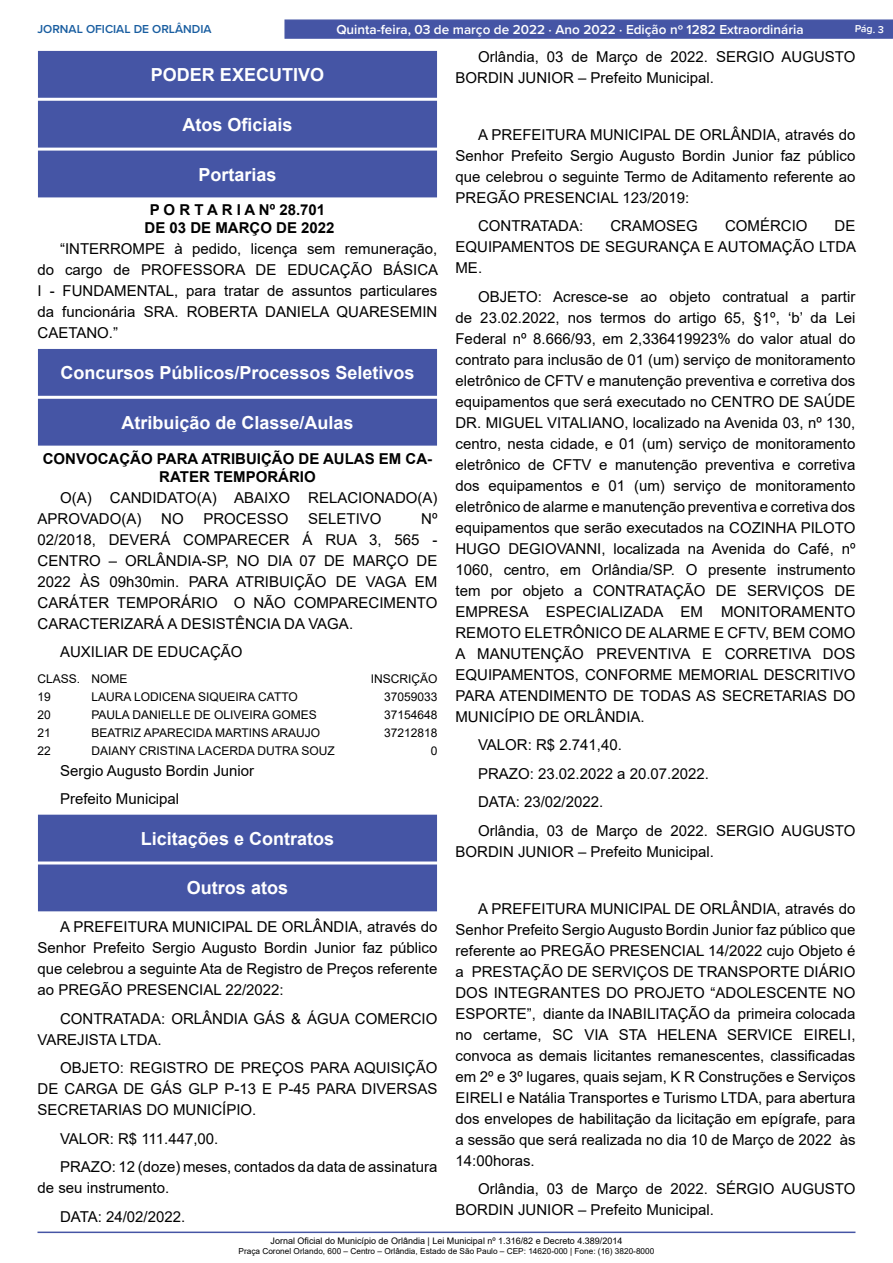
<style>
.page{position:relative;width:893px;height:1263px;background:#fff}
.page>*{position:absolute;margin:0;border:0;box-sizing:border-box;transform-origin:0 0}
.t1{font:700 18px "Arial";color:#fff}
._2_-_Corpo{font:15px/21px "Arial";color:#000;text-align:justify}
._1_-_Cabeçalho{font:700 15px/18px "Arial";color:#000;text-align:center}
.t2{font:600 13.5px "Proxima Nova";color:#fff}
._5_-_TABELA_CONCURSO{font:12px "Arial";color:#000}
.t3{font:600 12px "Proxima Nova";color:#185da0}
.t4{font:600 10.5px "Proxima Nova";color:#fff}
.t5{font:9px "Arial";color:#000}
.t6{font:8.25px "Arial";color:#000}
</style>
<div class="page">
<hr style="left:38px;top:1231px;width:817px;height:2px;background:#4555a5">
<div style="left:284px;top:19px;width:609px;height:20px;background:#4555a5;border:1px solid #4555a5"></div>
<div style="left:39px;top:51px;width:397px;height:46px;background:#4555a5"></div>
<div style="left:38px;top:51px;width:399px;height:47px;border:1px solid #4555a5"></div>
<div style="left:39px;top:101px;width:397px;height:46px;background:#4555a5"></div>
<div style="left:38px;top:101px;width:399px;height:47px;border:1px solid #4555a5"></div>
<div style="left:39px;top:151px;width:397px;height:46px;background:#4555a5"></div>
<div style="left:39px;top:349px;width:397px;height:46px;background:#4555a5"></div>
<div style="left:38px;top:349px;width:399px;height:47px;border:1px solid #4555a5"></div>
<div style="left:39px;top:399px;width:397px;height:46px;background:#4555a5"></div>
<div style="left:38px;top:399px;width:399px;height:47px;border:1px solid #4555a5"></div>
<div style="left:39px;top:815px;width:397px;height:46px;background:#4555a5"></div>
<div style="left:39px;top:865px;width:397px;height:46px;background:#4555a5"></div>
<div style="left:38px;top:864px;width:399px;height:47px;border:1px solid #4555a5"></div>
<p class="t3" style="left:38px;top:20px;width:176px">JORNAL OFICIAL DE ORLÂNDIA</p>
<p class="t2" style="left:336px;top:19px;width:469px">Quinta-feira, 03 de março de 2022 ⋅ Ano 2022 ⋅ Edição nº 1282 Extraordinária</p>
<p class="t4" style="left:855px;top:21px;width:31px;rotate:2deg">Pág. 3</p>
<p class="t1" style="left:151px;top:62px;width:175px">PODER EXECUTIVO</p>
<p class="t1" style="left:182px;top:112px;width:112px">Atos Oficiais</p>
<p class="t1" style="left:198px;top:162px;width:80px">Portarias</p>
<p class="_1_-_Cabeçalho" style="left:150px;top:201px;width:177px">P O R T A R I A Nº 28.701</p>
<p class="_1_-_Cabeçalho" style="left:145px;top:219px;width:192px">DE 03 DE MARÇO DE 2022</p>
<p class="_2_-_Corpo" style="left:38px;top:239px;width:402px;text-indent:22px">“INTERROMPE à pedido, licença sem remuneração, do cargo de PROFESSORA DE EDUCAÇÃO BÁSICA I - FUNDAMENTAL, para tratar de assuntos particulares da funcionária SRA. ROBERTA DANIELA QUARESEMIN CAETANO.”</p>
<p class="t1" style="left:60px;top:360px;width:356px">Concursos Públicos/Processos Seletivos</p>
<p class="t1" style="left:121px;top:410px;width:234px">Atribuição de Classe/Aulas</p>
<p class="_1_-_Cabeçalho" style="left:43px;top:449px;width:391px">CONVOCAÇÃO PARA ATRIBUIÇÃO DE AULAS EM CA-<br>RATER TEMPORÁRIO</p>
<p class="_2_-_Corpo" style="left:38px;top:487px;width:401px;text-indent:22px">O(A) CANDIDATO(A) ABAIXO RELACIONADO(A)<br>APROVADO(A)</p>
<p class="_2_-_Corpo" style="left:455px;top:46px;width:401px;text-indent:22px">Orlândia, 03 de Março de 2022. SERGIO AUGUSTO<br>BORDIN JUNIOR – Prefeito Municipal.</p>
<p class="_2_-_Corpo" style="left:455px;top:124px;width:401px;text-indent:22px">A PREFEITURA MUNICIPAL DE ORLÂNDIA, através do Senhor Prefeito Sergio Augusto Bordin Junior faz público que celebrou o seguinte Termo de Aditamento referente ao PREGÃO PRESENCIAL 123/2019:</p>
<p class="_2_-_Corpo" style="left:478px;top:215px;width:107px">CONTRATADA:</p>
<p class="_2_-_Corpo" style="left:610px;top:215px;width:89px">CRAMOSEG</p>
<p class="_2_-_Corpo" style="left:725px;top:215px;width:84px">COMÉRCIO</p>
<p class="_2_-_Corpo" style="left:455px;top:215px;width:402px;text-indent:379px">DE EQUIPAMENTOS DE SEGURANÇA E AUTOMAÇÃO LTDA ME.</p>
<p class="_2_-_Corpo" style="left:455px;top:286px;width:401px;text-indent:22px">OBJETO: Acresce-se ao objeto contratual a partir de 23.02.2022, nos termos do artigo 65, §1º, ‘b’ da Lei Federal nº 8.666/93, em 2,336419923% do valor atual do contrato para inclusão de 01 (um) serviço de monitoramento eletrônico de CFTV e manutenção preventiva e corretiva dos equipamentos que será executado no CENTRO DE SAÚDE DR. MIGUEL VITALIANO, localizado na Avenida 03, nº 130, centro, nesta cidade, e 01 (um) serviço de monitoramento eletrônico de CFTV e manutenção preventiva e corretiva dos equipamentos e 01 (um) serviço de monitoramento eletrônico de alarme e manutenção preventiva e corretiva dos equipamentos que serão executados na COZINHA PILOTO HUGO DEGIOVANNI, localizada na Avenida do Café, nº 1060, centro, em Orlândia/SP. O presente instrumento tem por objeto a CONTRATAÇÃO DE SERVIÇOS DE EMPRESA ESPECIALIZADA EM MONITORAMENTO REMOTO ELETRÔNICO DE ALARME E CFTV, BEM COMO A MANUTENÇÃO PREVENTIVA E CORRETIVA DOS EQUIPAMENTOS, CONFORME MEMORIAL DESCRITIVO PARA ATENDIMENTO DE TODAS AS SECRETARIAS DO MUNICÍPIO DE ORLÂNDIA.</p>
<p class="_2_-_Corpo" style="left:478px;top:734px;width:145px">VALOR: R$ 2.741,40.</p>
<p class="_2_-_Corpo" style="left:478px;top:763px;width:232px">PRAZO: 23.02.2022 a 20.07.2022.</p>
<p class="_2_-_Corpo" style="left:478px;top:791px;width:127px">DATA: 23/02/2022.</p>
<p class="_2_-_Corpo" style="left:455px;top:820px;width:401px;text-indent:22px">Orlândia, 03 de Março de 2022. SERGIO AUGUSTO<br>BORDIN JUNIOR – Prefeito Municipal.</p>
<p class="_2_-_Corpo" style="left:161px;top:508px;width:24px">NO</p>
<p class="_2_-_Corpo" style="left:203px;top:508px;width:87px">PROCESSO</p>
<p class="_2_-_Corpo" style="left:308px;top:508px;width:75px">SELETIVO</p>
<p class="_2_-_Corpo" style="left:38px;top:508px;width:401px;text-indent:384px">Nº 02/2018, DEVERÁ COMPARECER Á RUA 3, 565 - CENTRO – ORLÂNDIA-SP, NO DIA 07 DE MARÇO DE 2022 ÀS 09h30min. PARA ATRIBUIÇÃO DE VAGA EM CARÁTER TEMPORÁRIO O NÃO COMPARECIMENTO CARACTERIZARÁ A DESISTÊNCIA DA VAGA.</p>
<p class="_2_-_Corpo" style="left:60px;top:641px;width:184px">AUXILIAR DE EDUCAÇÃO</p>
<p class="_5_-_TABELA_CONCURSO" style="left:38px;top:670px;width:91px">CLASS. NOME</p>
<p class="_5_-_TABELA_CONCURSO" style="left:371px;top:670px;width:68px">INSCRIÇÃO</p>
<p class="_5_-_TABELA_CONCURSO" style="left:38px;top:688px;width:15px">19</p>
<p class="_5_-_TABELA_CONCURSO" style="left:92px;top:688px;width:208px">LAURA LODICENA SIQUEIRA CATTO</p>
<p class="_5_-_TABELA_CONCURSO" style="left:384px;top:688px;width:55px">37059033</p>
<p class="_5_-_TABELA_CONCURSO" style="left:38px;top:706px;width:15px">20</p>
<p class="_5_-_TABELA_CONCURSO" style="left:92px;top:706px;width:227px">PAULA DANIELLE DE OLIVEIRA GOMES</p>
<p class="_5_-_TABELA_CONCURSO" style="left:384px;top:706px;width:55px">37154648</p>
<p class="_5_-_TABELA_CONCURSO" style="left:38px;top:724px;width:15px">21</p>
<p class="_5_-_TABELA_CONCURSO" style="left:92px;top:724px;width:230px">BEATRIZ APARECIDA MARTINS ARAUJO</p>
<p class="_5_-_TABELA_CONCURSO" style="left:384px;top:724px;width:55px">37212818</p>
<p class="_5_-_TABELA_CONCURSO" style="left:38px;top:742px;width:15px">22</p>
<p class="_5_-_TABELA_CONCURSO" style="left:92px;top:742px;width:245px">DAIANY CRISTINA LACERDA DUTRA SOUZ</p>
<p class="_5_-_TABELA_CONCURSO" style="left:431px;top:742px;width:8px">0</p>
<p class="_2_-_Corpo" style="left:60px;top:760px;width:196px">Sergio Augusto Bordin Junior</p>
<p class="_2_-_Corpo" style="left:60px;top:788px;width:121px">Prefeito Municipal</p>
<p class="t1" style="left:141px;top:826px;width:195px">Licitações e Contratos</p>
<p class="t1" style="left:187px;top:875px;width:103px">Outros atos</p>
<p class="_2_-_Corpo" style="left:38px;top:916px;width:401px;text-indent:22px">A PREFEITURA MUNICIPAL DE ORLÂNDIA, através do Senhor Prefeito Sergio Augusto Bordin Junior faz público que celebrou a seguinte Ata de Registro de Preços referente ao PREGÃO PRESENCIAL 22/2022:</p>
<p class="_2_-_Corpo" style="left:38px;top:1008px;width:401px;text-indent:22px">CONTRATADA: ORLÂNDIA GÁS &amp; ÁGUA COMERCIO<br>VAREJISTA LTDA.</p>
<p class="_2_-_Corpo" style="left:38px;top:1057px;width:401px;text-indent:22px">OBJETO: REGISTRO DE PREÇOS PARA AQUISIÇÃO DE CARGA DE GÁS GLP P-13 E P-45 PARA DIVERSAS SECRETARIAS DO MUNICÍPIO.</p>
<p class="_2_-_Corpo" style="left:60px;top:1128px;width:160px">VALOR: R$ 111.447,00.</p>
<p class="_2_-_Corpo" style="left:38px;top:1156px;width:401px;text-indent:22px">PRAZO: 12 (doze) meses, contados da data de assinatura de seu instrumento.</p>
<p class="_2_-_Corpo" style="left:60px;top:1206px;width:127px">DATA: 24/02/2022.</p>
<p class="_2_-_Corpo" style="left:455px;top:898px;width:401px;text-indent:22px">A PREFEITURA MUNICIPAL DE ORLÂNDIA, através do Senhor Prefeito Sergio Augusto Bordin Junior faz público que referente ao PREGÃO PRESENCIAL 14/2022 cujo Objeto é a PRESTAÇÃO DE SERVIÇOS DE TRANSPORTE DIÁRIO DOS INTEGRANTES DO PROJETO “ADOLESCENTE NO ESPORTE”, diante da INABILITAÇÃO da primeira colocada no certame, SC VIA STA HELENA SERVICE EIRELI, convoca as demais licitantes remanescentes, classificadas em 2º e 3º lugares, quais sejam, K R Construções e Serviços EIRELI e Natália Transportes e Turismo LTDA, para abertura dos envelopes de habilitação da licitação em epígrafe, para a sessão que será realizada no dia 10 de Março de 2022 às 14:00horas.</p>
<p class="_2_-_Corpo" style="left:455px;top:1178px;width:401px;text-indent:22px">Orlândia, 03 de Março de 2022. SÉRGIO AUGUSTO<br>BORDIN JUNIOR – Prefeito Municipal.</p>
<p class="t5" style="left:271px;top:1235px;width:353px">Jornal Oficial do Município de Orlândia | Lei Municipal nº 1.316/82 e Decreto 4.389/2014</p>
<p class="t6" style="left:239px;top:1245px;width:417px">Praça Coronel Orlando, 600 – Centro – Orlândia, Estado de São Paulo – CEP: 14620-000 | Fone: (16) 3820-8000</p>
</div>
